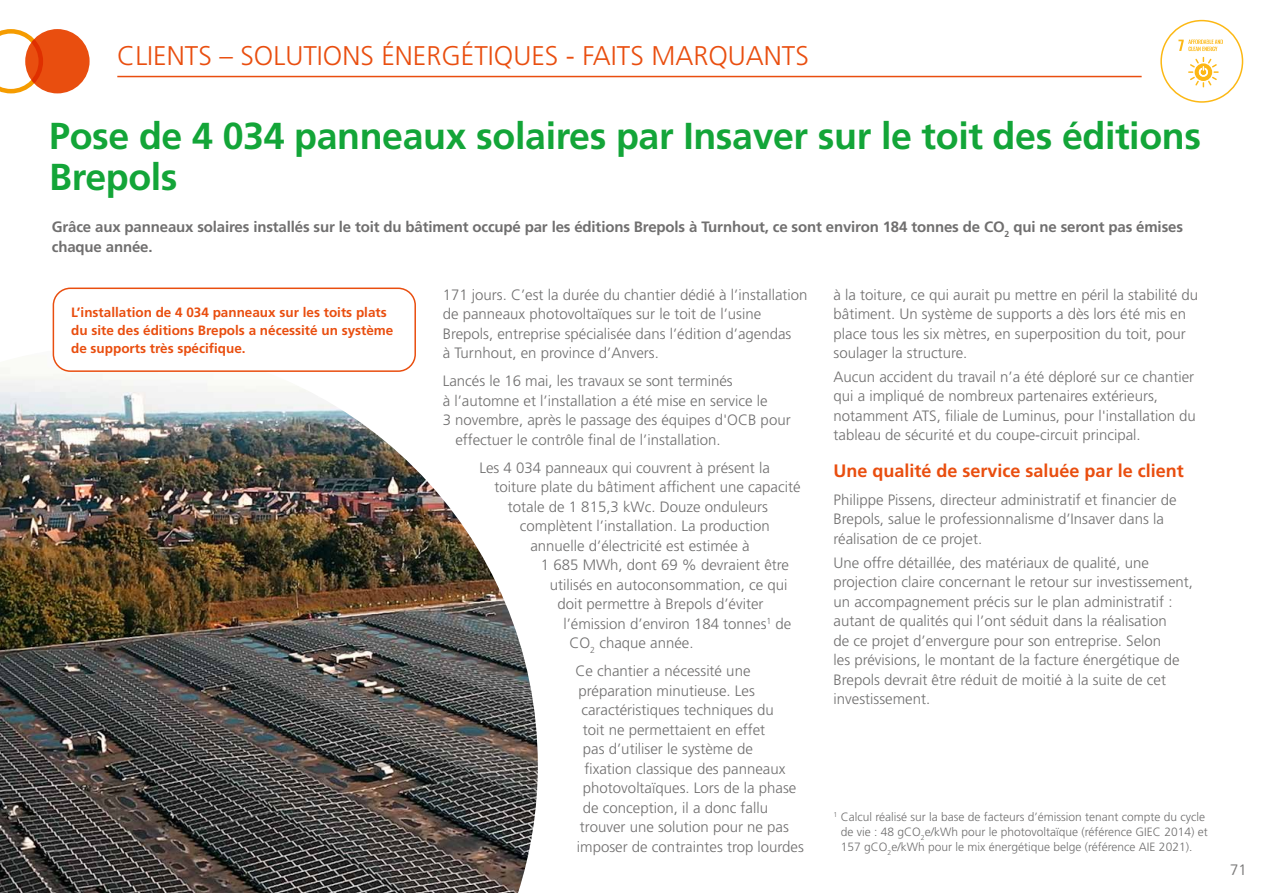
<style>
.page{position:relative;width:1263px;height:893px;background:#fff}
.page>*{position:absolute;margin:0;border:0;box-sizing:border-box;transform-origin:0 0}
.t1{font:700 37.5px/40.5px "Frutiger LT Std";letter-spacing:-.01em;color:#13a538}
.t2{font:300 27px "Frutiger LT Std";color:#e94e0f}
.t3{font:700 18px "Frutiger LT Std";color:#e94e0f}
.t4{font:300 15px/19.5px "Frutiger LT Std";color:#706f6f}
.t5{font:700 15px/19.5px "Frutiger LT Std";letter-spacing:-.01em;color:#706f6f}
.t6{font:700 13.5px/18px "Frutiger LT Std";color:#e94e0f}
.t7{font:300 12px/15px "Frutiger LT Std";color:#706f6f}
</style>
<div class="page">
<img style="left:0;top:345px;width:538px;height:548px">
<div style="left:53px;top:288px;width:362px;height:83px;background:#fff;border-radius:17px"></div>
<div style="left:53px;top:288px;width:363px;height:84px;border:2px solid #e94e0f;border-radius:17px"></div>
<hr style="left:117px;top:76px;width:1024px;height:1px;background:#e94e0f">
<svg style="left:1174px;top:34px;width:59px;height:60px"></svg>
<div style="left:1160px;top:20px;width:83px;height:83px;border:2px solid #fcb814;border-radius:50%"></div>
<div style="left:25px;top:29px;width:65px;height:64px;background:#e94e0f;border-radius:50%"></div>
<svg style="left:0;top:29px;width:43px;height:64px"></svg>
<h2 class="t2" style="left:117px;top:40px;width:693px">CLIENTS – SOLUTIONS ÉNERGÉTIQUES - FAITS MARQUANTS</h2>
<h1 class="t1" style="left:49px;top:116px;width:1153px">Pose de 4 034 panneaux solaires par Insaver sur le toit des éditions<br>Brepols</h1>
<p class="t5" style="left:52px;top:217px;width:1132px">Grâce aux panneaux solaires installés sur le toit du bâtiment occupé par les éditions Brepols à Turnhout, ce sont environ 184 tonnes de CO<sub>2</sub> qui ne seront pas émises chaque année.</p>
<p class="t6" style="left:71px;top:303px;width:324px">L’installation de 4 034 panneaux sur les toits plats du site des éditions Brepols a nécessité un système de supports très spécifique.</p>
<p class="t4" style="left:443px;top:285px;width:366px">171 jours. C’est la durée du chantier dédié à l’installation de panneaux photovoltaïques sur le toit de l’usine Brepols, entreprise spécialisée dans l’édition d’agendas<br>à Turnhout, en province d’Anvers.</p>
<p class="t4" style="left:443px;top:371px;width:292px">Lancés le 16 mai, les travaux se sont terminés</p>
<p class="t4" style="left:443px;top:391px;width:327px">à l’automne et l’installation a été mise en service le</p>
<p class="t4" style="left:443px;top:410px;width:349px">3 novembre, après le passage des équipes d'OCB pour</p>
<p class="t4" style="left:455px;top:430px;width:267px">effectuer le contrôle final de l’installation.</p>
<p class="t4" style="left:479px;top:458px;width:292px">Les 4 034 panneaux qui couvrent à présent la</p>
<p class="t4" style="left:494px;top:477px;width:308px">toiture plate du bâtiment affichent une capacité</p>
<p class="t4" style="left:508px;top:497px;width:262px">totale de 1 815,3 kWc. Douze onduleurs</p>
<p class="t4" style="left:520px;top:516px;width:251px">complètent l’installation. La production</p>
<p class="t4" style="left:530px;top:536px;width:221px">annuelle d’électricité est estimée à</p>
<p class="t4" style="left:541px;top:555px;width:250px">1 685 MWh, dont 69 % devraient être</p>
<p class="t4" style="left:550px;top:575px;width:239px">utilisés en autoconsommation, ce qui</p>
<p class="t4" style="left:557px;top:594px;width:208px">doit permettre à Brepols d’éviter</p>
<p class="t4" style="left:563px;top:614px;width:229px">l’émission d’environ 184 tonnes<sup>1</sup> de</p>
<p class="t4" style="left:569px;top:633px;width:126px">CO<sub>2</sub> chaque année.</p>
<p class="t4" style="left:575px;top:661px;width:177px">Ce chantier a nécessité une</p>
<p class="t4" style="left:578px;top:681px;width:178px">préparation minutieuse. Les</p>
<p class="t4" style="left:581px;top:700px;width:194px">caractéristiques techniques du</p>
<p class="t4" style="left:583px;top:720px;width:184px">toit ne permettaient en effet</p>
<p class="t4" style="left:583px;top:739px;width:172px">pas d’utiliser le système de</p>
<p class="t4" style="left:584px;top:759px;width:202px">fixation classique des panneaux</p>
<p class="t4" style="left:583px;top:778px;width:215px">photovoltaïques. Lors de la phase</p>
<p class="t4" style="left:583px;top:798px;width:187px">de conception, il a donc fallu</p>
<p class="t4" style="left:580px;top:817px;width:210px">trouver une solution pour ne pas</p>
<p class="t4" style="left:577px;top:837px;width:228px">imposer de contraintes trop lourdes</p>
<p class="t4" style="left:833px;top:285px;width:366px">à la toiture, ce qui aurait pu mettre en péril la stabilité du bâtiment. Un système de supports a dès lors été mis en place tous les six mètres, en superposition du toit, pour soulager la structure.</p>
<p class="t4" style="left:833px;top:367px;width:364px">Aucun accident du travail n’a été déploré sur ce chantier qui a impliqué de nombreux partenaires extérieurs, notamment ATS, filiale de Luminus, pour l'installation du tableau de sécurité et du coupe-circuit principal.</p>
<p class="t3" style="left:833px;top:460px;width:352px">Une qualité de service saluée par le client</p>
<p class="t4" style="left:833px;top:490px;width:345px">Philippe Pissens, directeur administratif et financier de<br>Brepols, salue le professionnalisme d’Insaver dans la réalisation de ce projet.</p>
<p class="t4" style="left:833px;top:553px;width:361px">Une offre détaillée, des matériaux de qualité, une projection claire concernant le retour sur investissement, un accompagnement précis sur le plan administratif : autant de qualités qui l’ont séduit dans la réalisation<br>de ce projet d’envergure pour son entreprise. Selon<br>les prévisions, le montant de la facture énergétique de Brepols devrait être réduit de moitié à la suite de cet investissement.</p>
<p class="t7" style="left:841px;top:810px;width:368px;text-indent:-7px"><sup>1</sup> Calcul réalisé sur la base de facteurs d’émission tenant compte du cycle de vie : 48 gCO<sub>2</sub>e/kWh pour le photovoltaïque (référence GIEC 2014) et<br>157 gCO<sub>2</sub>e/kWh pour le mix énergétique belge (référence AIE 2021).</p>
<p class="t4" style="left:1230px;top:860px;width:18px">71</p>
</div>
